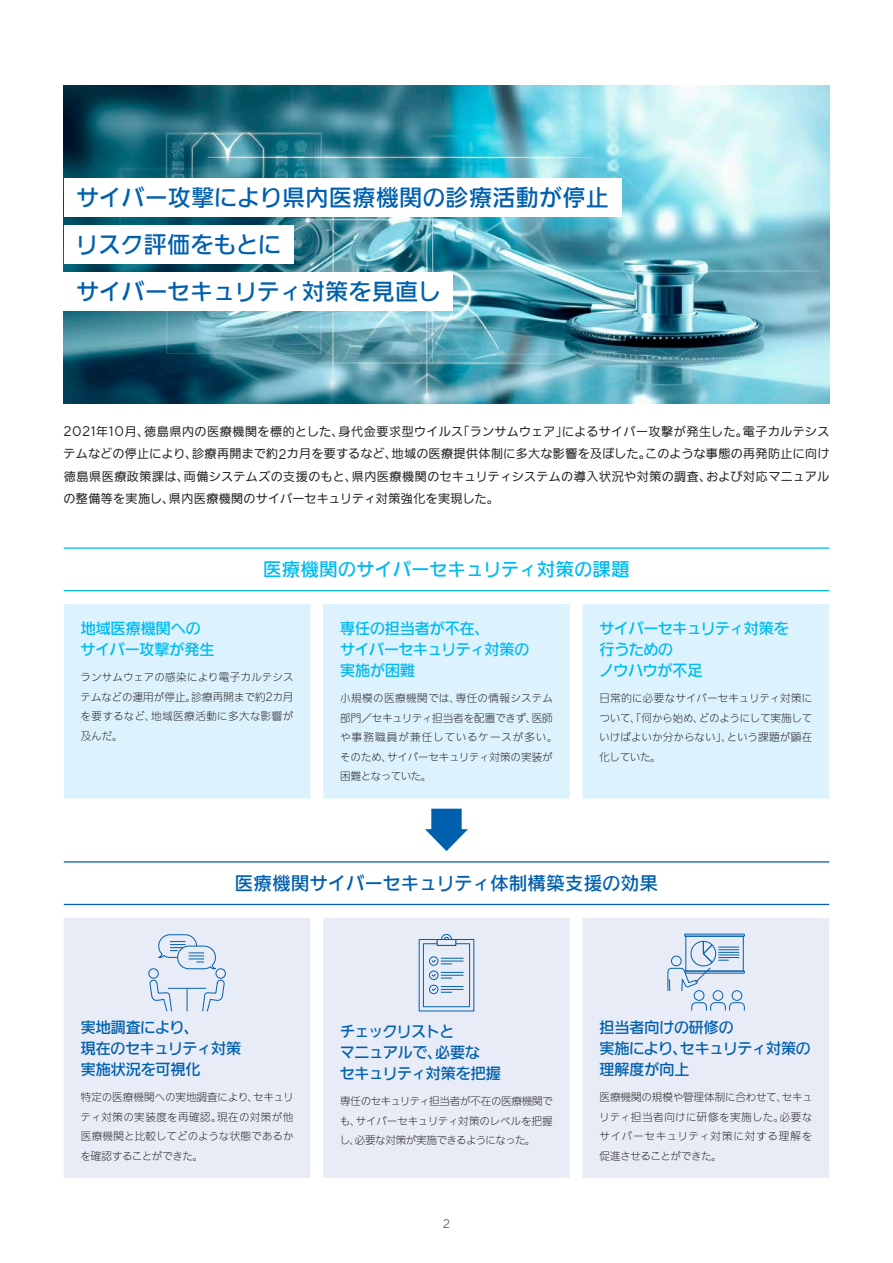
<style>
.page{position:relative;width:893px;height:1263px;background:#fff}
.page>*{position:absolute;margin:0;border:0;box-sizing:border-box;transform-origin:0 0}
.t1{font:500 22.5px "Iwa UD Go Dsp Pro";letter-spacing:.025em;color:#0160ae}
.t2{font:500 18px "Iwa UD Go Dsp Pro";letter-spacing:.03em;color:#0160ae}
.t3{font:500 18px "Iwa UD Go Dsp Pro";letter-spacing:.02em;color:#00baf1}
.t4{font:500 15px/21px "Iwa UD Go Dsp Pro";letter-spacing:-.015em;color:#00baf1}
.t5{font:500 15px/21px "Iwa UD Go Dsp Pro";letter-spacing:-.015em;color:#0160ae}
.t6{font:500 15px/21px "Iwa UD Go Dsp Pro";letter-spacing:-.045em;color:#0160ae}
.t7{font:300 12.3px "TT Norms Pro";color:#231f20}
.t8{font:100 12px/22.5px "Iwa UD Go Dsp Pro";letter-spacing:.025em;color:#231f20;text-align:justify}
.t9{font:300 10.5px/19.5px "Iwa UD Go Dsp Pro";letter-spacing:.005em;color:#231f20;text-align:justify}
.s1{font-family:"TT Norms Pro";font-weight:400;font-size:14.1px}
.s2{font-family:"TT Norms Pro";font-size:12.3px}
</style>
<div class="page">
<img style="left:64px;top:85px;width:765px;height:319px">
<div style="left:64px;top:179px;width:557px;height:38px;background:#fff"></div>
<div style="left:64px;top:272px;width:389px;height:38px;background:#fff"></div>
<div style="left:64px;top:225px;width:230px;height:39px;background:#fff"></div>
<hr style="left:64px;top:547px;width:765px;height:2px;background:#00baf1">
<hr style="left:64px;top:590px;width:765px;height:1px;background:#00baf1">
<hr style="left:64px;top:861px;width:765px;height:1px;background:#0160ae">
<hr style="left:64px;top:904px;width:765px;height:1px;background:#0160ae">
<div style="left:64px;top:604px;width:765px;height:194px;background:#dcf2fc"></div>
<div style="left:64px;top:918px;width:765px;height:260px;background:#e8ecf6"></div>
<svg style="left:148px;top:934px;width:78px;height:77px;background:#d1deee"></svg>
<svg style="left:421px;top:941px;width:51px;height:68px"></svg>
<div style="left:423px;top:944px;width:47px;height:63px;background:#e8ecf6"></div>
<div style="left:423px;top:943px;width:47px;height:64px;border:1px solid #0160ae"></div>
<div style="left:429px;top:956px;width:9px;height:10px;border:1px solid #0160ae;border-radius:50%"></div>
<svg style="left:431px;top:958px;width:32px;height:6px"></svg>
<div style="left:429px;top:970px;width:9px;height:10px;border:1px solid #0160ae;border-radius:50%"></div>
<svg style="left:431px;top:972px;width:32px;height:7px"></svg>
<div style="left:429px;top:985px;width:9px;height:9px;border:1px solid #0160ae;border-radius:50%"></div>
<svg style="left:431px;top:986px;width:32px;height:7px"></svg>
<svg style="left:436px;top:934px;width:21px;height:12px"></svg>
<div style="left:437px;top:939px;width:19px;height:6px;background:#e8ecf6"></div>
<div style="left:437px;top:939px;width:19px;height:7px;border:1px solid #0160ae"></div>
<div style="left:685px;top:936px;width:59px;height:35px;border:1px solid #0160ae"></div>
<div style="left:684px;top:934px;width:61px;height:3px;border:1px solid #0160ae"></div>
<div style="left:684px;top:971px;width:61px;height:2px;border:1px solid #0160ae"></div>
<svg style="left:667px;top:940px;width:72px;height:51px;background:#c4d6ea"></svg>
<div style="left:694px;top:990px;width:10px;height:11px;border:1px solid #0160ae;border-radius:50%"></div>
<div style="left:713px;top:990px;width:10px;height:11px;border:1px solid #0160ae;border-radius:50%"></div>
<div style="left:732px;top:990px;width:10px;height:11px;border:1px solid #0160ae;border-radius:50%"></div>
<svg style="left:691px;top:1002px;width:54px;height:9px"></svg>
<svg style="left:425px;top:809px;width:43px;height:42px"></svg>
<h1 class="t1" style="left:76px;top:181px;width:534px">サイバー攻撃により県内医療機関の診療活動が停止</h1>
<h1 class="t1" style="left:76px;top:228px;width:207px">リスク評価をもとに</h1>
<h1 class="t1" style="left:76px;top:275px;width:366px">サイバーセキュリティ対策を見直し</h1>
<p class="t8" style="left:64px;top:421px;width:767px"><span class="s1">2021</span>年<span class="s1">10</span>月、徳島県内の医療機関を標的とした、身代金要求型ウイルス「ランサムウェア」によるサイバー攻撃が発生した。電子カルテシステムなどの停止により、診療再開まで約<span class="s1">2</span>カ月を要するなど、地域の医療提供体制に多大な影響を及ぼした。このような事態の再発防止に向け徳島県医療政策課は、両備システムズの支援のもと、県内医療機関のセキュリティシステムの導入状況や対策の調査、および対応マニュアルの整備等を実施し、県内医療機関のサイバーセキュリティ対策強化を実現した。</p>
<h2 class="t3" style="left:263px;top:556px;width:368px">医療機関のサイバーセキュリティ対策の課題</h2>
<h3 class="t4" style="left:81px;top:618px;width:135px">地域医療機関へのサイバー攻撃が発生</h3>
<p class="t9" style="left:81px;top:668px;width:215px">ランサムウェアの感染により電子カルテシステムなどの運用が停止。診療再開まで約<span class="s2">2</span>カ月を要するなど、地域医療活動に多大な影響が及んだ。</p>
<h3 class="t4" style="left:340px;top:618px;width:191px">専任の担当者が不在、<br>サイバーセキュリティ対策の実施が困難</h3>
<p class="t9" style="left:340px;top:689px;width:220px;text-align:left">小規模の医療機関では、専任の情報システム部門／セキュリティ担当者を配置できず、医師や事務職員が兼任しているケースが多い。そのため、サイバーセキュリティ対策の実装が困難となっていた。</p>
<h3 class="t4" style="left:599px;top:618px;width:191px">サイバーセキュリティ対策を行うための<br>ノウハウが不足</h3>
<p class="t9" style="left:599px;top:689px;width:215px">日常的に必要なサイバーセキュリティ対策について、「何から始め、どのようにして実施していけばよいか分からない」、という課題が顕在化していた。</p>
<h2 class="t2" style="left:235px;top:870px;width:424px">医療機関サイバーセキュリティ体制構築支援の効果</h2>
<h3 class="t5" style="left:81px;top:1017px;width:162px">実地調査により、<br>現在のセキュリティ対策実施状況を可視化</h3>
<p class="t9" style="left:81px;top:1088px;width:215px">特定の医療機関への実地調査により、セキュリティ対策の実装度を再確認。現在の対策が他医療機関と比較してどのような状態であるかを確認することができた。</p>
<h3 class="t6" style="left:340px;top:1021px;width:162px">チェックリストと<br>マニュアルで、必要な<br>セキュリティ対策を把握</h3>
<p class="t9" style="left:340px;top:1092px;width:215px">専任のセキュリティ担当者が不在の医療機関でも、サイバーセキュリティ対策のレベルを把握し、必要な対策が実施できるようになった。</p>
<p class="t7" style="left:443px;top:1215px;width:8px">2</p>
<h3 class="t5" style="left:600px;top:1017px;width:213px">担当者向けの研修の<br>実施により、セキュリティ対策の理解度が向上</h3>
<p class="t9" style="left:599px;top:1088px;width:215px">医療機関の規模や管理体制に合わせて、セキュリティ担当者向けに研修を実施した。必要なサイバーセキュリティ対策に対する理解を促進させることができた。</p>
</div>
